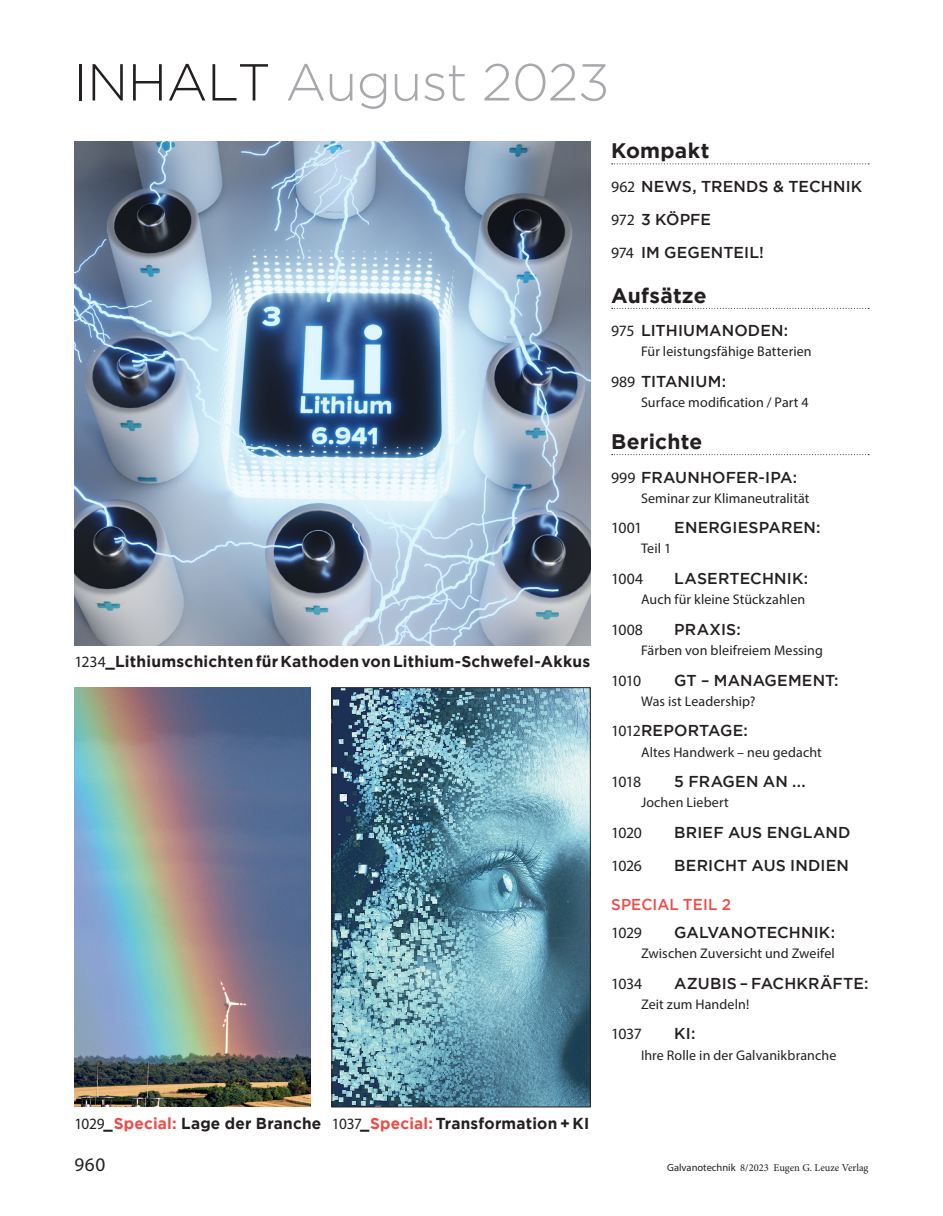
<style>
.page{position:relative;width:943px;height:1216px;background:#fff}
.page>*{position:absolute;margin:0;border:0;box-sizing:border-box;transform-origin:0 0}
.t1{font:300 51.98px "Gotham";letter-spacing:-.01em;color:#a8a9ad}
.Inhalt_Rubrik{font:700 21px "Gotham";letter-spacing:.01em;color:#231f20}
.t2{font:19.25px "Myriad Pro";color:#231f20}
.BU_Inhalt_Copy{font:700 15.92px "Gotham";letter-spacing:.015em;color:#231f20}
.Inhalt_Thema{font:500 15.75px "Gotham";letter-spacing:.01em;color:#231f20}
.BU_Inhalt_Copy-2{font:700 15.75px "Gotham";letter-spacing:.015em;color:#231f20}
.Inhalt_Thema-2{font:15.75px "Myriad Pro";letter-spacing:-.045em;color:#231f20}
.Inhalt_Thema-3{font:500 15.75px "Gotham";letter-spacing:.005em;color:#ef4b47;scale:.96 1}
.Inhalt_Thema-4{font:14px "Myriad Pro";letter-spacing:.01em;color:#231f20}
.Inhalt_Copy{font:14px "Myriad Pro";letter-spacing:.01em;color:#231f20}
.t3{font:10.5px "Minion Pro";color:#231f20}
.s1{color:#231f20}
.s2{font-family:"Myriad Pro";font-weight:400}
.s3{font-family:"Myriad Pro";font-weight:400;font-size:15.75px}
.s4{color:#ef4b47}
.s5{font-family:"Myriad Pro"}
</style>
<div class="page">
<svg style="left:611px;top:163px;width:258px;height:1px"></svg>
<svg style="left:611px;top:308px;width:258px;height:1px"></svg>
<svg style="left:611px;top:454px;width:258px;height:1px"></svg>
<img style="left:74px;top:141px;width:516px;height:504px">
<img style="left:74px;top:687px;width:237px;height:419px">
<img style="left:333px;top:689px;width:255px;height:416px">
<div style="left:331px;top:687px;width:259px;height:420px;border:1px solid #231f20"></div>
<p class="t1" style="left:73px;top:54px;width:537px"><span class="s1">INHALT</span> August 2023</p>
<p class="BU_Inhalt_Copy-2" style="left:74px;top:652px;width:517px"><span class="s2">1234</span>_Lithiumschichten für Kathoden von Lithium-Schwefel-Akkus</p>
<p class="Inhalt_Rubrik" style="left:611px;top:139px;width:100px">Kompakt</p>
<p class="Inhalt_Thema" style="left:611px;top:177px;width:252px"><span class="s2">962</span> NEWS, TRENDS &amp; TECHNIK</p>
<p class="Inhalt_Thema" style="left:611px;top:210px;width:101px"><span class="s2">972</span> 3 KÖPFE</p>
<p class="Inhalt_Thema" style="left:611px;top:244px;width:154px"><span class="s2">974</span> IM GEGENTEIL!</p>
<p class="Inhalt_Rubrik" style="left:611px;top:283px;width:97px">Aufsätze</p>
<p class="Inhalt_Thema" style="left:611px;top:322px;width:179px"><span class="s2">975</span> LITHIUMANODEN:</p>
<p class="Inhalt_Copy" style="left:641px;top:343px;width:172px">Für leistungsfähige Batterien</p>
<p class="Inhalt_Thema" style="left:611px;top:372px;width:116px"><span class="s2">989</span> TITANIUM:</p>
<p class="Inhalt_Copy" style="left:641px;top:394px;width:169px">Surface modification / Part 4</p>
<p class="Inhalt_Rubrik" style="left:611px;top:429px;width:93px">Berichte</p>
<p class="Inhalt_Thema" style="left:611px;top:468px;width:187px"><span class="s2">999</span> FRAUNHOFER-IPA:</p>
<p class="Inhalt_Thema-4" style="left:641px;top:489px;width:170px">Seminar zur Klimaneutralität</p>
<p class="Inhalt_Thema-2" style="left:611px;top:518px;width:32px">1001</p>
<p class="Inhalt_Thema" style="left:674px;top:518px;width:148px">ENERGIESPAREN:</p>
<p class="Inhalt_Thema-4" style="left:641px;top:540px;width:32px">Teil 1</p>
<p class="Inhalt_Thema-2" style="left:611px;top:569px;width:33px">1004</p>
<p class="Inhalt_Thema" style="left:674px;top:569px;width:135px">LASERTECHNIK:</p>
<p class="Inhalt_Thema-4" style="left:641px;top:591px;width:166px">Auch für kleine Stückzahlen</p>
<p class="Inhalt_Thema-2" style="left:611px;top:620px;width:33px">1008</p>
<p class="Inhalt_Thema" style="left:674px;top:620px;width:68px">PRAXIS:</p>
<p class="Inhalt_Thema-4" style="left:641px;top:641px;width:183px">Färben von bleifreiem Messing</p>
<p class="Inhalt_Thema-2" style="left:611px;top:670px;width:31px">1010</p>
<p class="Inhalt_Thema" style="left:674px;top:671px;width:166px">GT – MANAGEMENT:</p>
<p class="Inhalt_Copy" style="left:641px;top:692px;width:116px">Was ist Leadership?</p>
<p class="Inhalt_Thema" style="left:611px;top:722px;width:138px"><span class="s2">1012</span>REPORTAGE:</p>
<p class="Inhalt_Thema-4" style="left:641px;top:743px;width:182px">Altes Handwerk – neu gedacht</p>
<p class="Inhalt_Thema-2" style="left:611px;top:772px;width:31px">1018</p>
<p class="Inhalt_Thema" style="left:674px;top:772px;width:133px">5 FRAGEN AN ...</p>
<p class="Inhalt_Copy" style="left:641px;top:794px;width:89px">Jochen Liebert</p>
<p class="Inhalt_Thema-2" style="left:611px;top:823px;width:32px">1020</p>
<p class="Inhalt_Thema" style="left:674px;top:823px;width:178px">BRIEF AUS ENGLAND</p>
<p class="Inhalt_Thema-2" style="left:611px;top:856px;width:32px">1026</p>
<p class="Inhalt_Thema" style="left:674px;top:856px;width:176px">BERICHT AUS INDIEN</p>
<p class="Inhalt_Thema-3" style="left:611px;top:894px;width:126px">SPECIAL TEIL 2</p>
<p class="Inhalt_Thema-2" style="left:611px;top:922px;width:32px">1029</p>
<p class="Inhalt_Thema" style="left:674px;top:923px;width:162px">GALVANOTECHNIK:</p>
<p class="Inhalt_Thema-4" style="left:641px;top:944px;width:195px">Zwischen Zuversicht und Zweifel</p>
<p class="Inhalt_Thema-2" style="left:611px;top:973px;width:33px">1034</p>
<p class="Inhalt_Thema" style="left:674px;top:974px;width:196px">AZUBIS – FACHKRÄFTE:</p>
<p class="Inhalt_Thema-4" style="left:641px;top:995px;width:110px">Zeit zum Handeln!</p>
<p class="Inhalt_Thema-2" style="left:611px;top:1024px;width:32px">1037</p>
<p class="Inhalt_Thema" style="left:674px;top:1024px;width:23px">KI:</p>
<p class="Inhalt_Thema-4" style="left:641px;top:1047px;width:197px">Ihre Rolle in der Galvanikbranche</p>
<p class="BU_Inhalt_Copy" style="left:74px;top:1113px;width:248px"><span class="s3">1029</span>_<span class="s4">Special:</span> Lage der Branche</p>
<p class="BU_Inhalt_Copy" style="left:332px;top:1113px;width:259px"><span class="s3">1037</span>_<span class="s4">Special:</span> Transformation + KI</p>
<p class="t2" style="left:74px;top:1152px;width:32px">960</p>
<p class="t3" style="left:667px;top:1160px;width:203px"><span class="s5">Galvanotechnik</span> 8/2023 Eugen G. Leuze Verlag</p>
</div>
